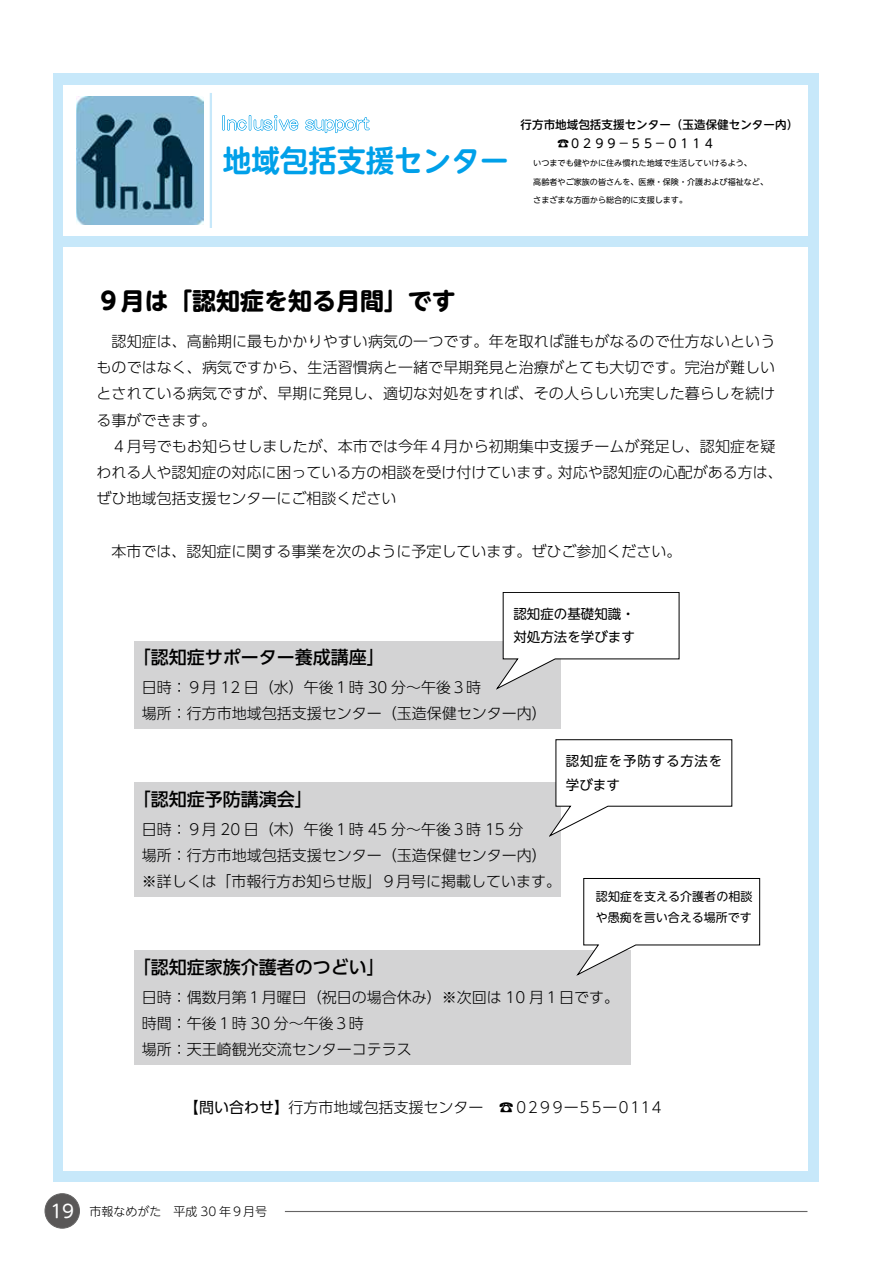
<style>
.page{position:relative;width:893px;height:1263px;background:#fff}
.page>*{position:absolute;margin:0;border:0;box-sizing:border-box;transform-origin:0 0}
.t1{font:30.15px "UD Shin M Go Pro De Bold 90 msp RKSJ H";color:#00a0e9;scale:.95 1}
.t2{font:700 24px "UD Shin M Go Pro";color:#000}
.t3{font:500 18px "UD Shin Go Pro";color:#000}
.t4{font:300 15px/26.2px "UD Shin Go Pro";color:#000}
.t5{font:13.5px/23.7px "UD Shin M Go Pro";color:#000}
.t6{font:13.5px/23.7px "UD Shin M Go Pro";letter-spacing:.06em;color:#000}
.t7{font:12.15px "UD Shin M Go Pro Regular 90 msp RKSJ H";color:#000}
.t8{font:12px/21px "UD Shin M Go Pro";color:#000}
.t9{font:300 12px "UD Shin M Go Pro";color:#000}
.t10{font:11.55px "UD Shin M Go Pro Medium 90 msp RKSJ H";color:#000}
.t11{font:8.1px "UD Shin M Go Pro Regular 90 msp RKSJ H";color:#000}
.s1{font-weight:400}
.s2{font-weight:400;font-size:18px;color:#fff}
</style>
<div class="page">
<div style="left:45px;top:1194px;width:34px;height:34px;background:#595757;border-radius:50%"></div>
<div style="left:45px;top:1193px;width:35px;height:35px;border:1px solid #656464;border-radius:50%"></div>
<hr style="left:285px;top:1211px;width:522px;height:1px;background:#656464">
<div style="left:53px;top:73px;width:765px;height:1109px;background:#c7e8fa"></div>
<div style="left:64px;top:85px;width:744px;height:150px;background:#fff"></div>
<hr style="left:210px;top:93px;width:2px;height:135px;background:#c7e8fa">
<div style="left:222px;top:115px;width:3px;height:16px;border:1px solid #00a0e9"></div>
<svg style="left:223px;top:115px;width:76px;height:16px"></svg>
<svg style="left:305px;top:117px;width:65px;height:17px"></svg>
<div style="left:64px;top:248px;width:744px;height:923px;background:#fff"></div>
<img style="left:76px;top:97px;width:128px;height:127px">
<div style="left:134px;top:641px;width:427px;height:87px;background:#d3d3d4"></div>
<div style="left:134px;top:782px;width:427px;height:114px;background:#d3d3d4"></div>
<svg style="left:496px;top:592px;width:183px;height:97px"></svg>
<svg style="left:549px;top:739px;width:183px;height:97px"></svg>
<div style="left:134px;top:950px;width:496px;height:114px;background:#d3d3d4"></div>
<svg style="left:576px;top:878px;width:184px;height:98px"></svg>
<h1 class="t1" style="left:223px;top:135px;width:302px">地域包括支援センター</h1>
<p class="t10" style="left:521px;top:115px;width:279px">行方市地域包括支援センター（玉造保健センター内）</p>
<p class="t7" style="left:521px;top:134px;width:196px">　　　☎０２９９－５５－０１１４</p>
<p class="t11" style="left:533px;top:157px;width:220px">いつまでも健やかに住み慣れた地域で生活していけるよう、</p>
<p class="t11" style="left:533px;top:175px;width:236px">高齢者やご家族の皆さんを、医療・保険・介護および福祉など、</p>
<p class="t11" style="left:533px;top:194px;width:155px">さまざまな方面から総合的に支援します。</p>
<h2 class="t2" style="left:96px;top:282px;width:361px">９月は「認知症を知る月間」です</h2>
<p class="t4" style="left:96px;top:327px;width:688px">　認知症は、高齢期に最もかかりやすい病気の一つです。年を取れば誰もがなるので仕方ないというものではなく、病気ですから、生活習慣病と一緒で早期発見と治療がとても大切です。完治が難しいとされている病気ですが、早期に発見し、適切な対処をすれば、その人らしい充実した暮らしを続ける事ができます。<br>　４月号でもお知らせしましたが、本市では今年４月から初期集中支援チームが発足し、認知症を疑われる人や認知症の対応に困っている方の相談を受け付けています。対応や認知症の心配がある方は、ぜひ地域包括支援センターにご相談ください</p>
<p class="t4" style="left:96px;top:537px;width:587px">　本市では、認知症に関する事業を次のように予定しています。ぜひご参加ください。</p>
<p class="t5" style="left:513px;top:601px;width:123px">認知症の基礎知識・対処方法を学びます</p>
<p class="t3" style="left:133px;top:642px;width:253px">「認知症サポーター養成講座」</p>
<p class="t4" style="left:142px;top:673px;width:406px">日時：９月 12 日（水）午後１時 30 分～午後３時<br>場所：行方市地域包括支援センター（玉造保健センター内）</p>
<p class="t3" style="left:133px;top:784px;width:181px">「認知症予防講演会」</p>
<p class="t4" style="left:142px;top:815px;width:421px">日時：９月 20 日（木）午後１時 45 分～午後３時 15 分<br>場所：行方市地域包括支援センター（玉造保健センター内）※詳しくは｢市報行方お知らせ版｣９月号に掲載しています。</p>
<p class="t6" style="left:566px;top:748px;width:158px">認知症を予防する方法を学びます</p>
<p class="t8" style="left:596px;top:885px;width:158px">認知症を支える介護者の相談や愚痴を言い合える場所です</p>
<p class="t3" style="left:133px;top:952px;width:253px">「認知症家族介護者のつどい」</p>
<p class="t4" style="left:142px;top:983px;width:479px">日時：偶数月第１月曜日（祝日の場合休み）※次回は 10 月１日です。時間：午後１時 30 分～午後３時<br>場所：天王崎観光交流センターコテラス</p>
<p class="t4" style="left:184px;top:1093px;width:482px"><span class="s1">【問い合わせ】</span>行方市地域包括支援センター　☎０２９９ー５５ー０１１４</p>
<p class="t9" style="left:50px;top:1201px;width:218px"><span class="s2">19</span> 市報なめがた　平成 30 年９月号</p>
</div>
